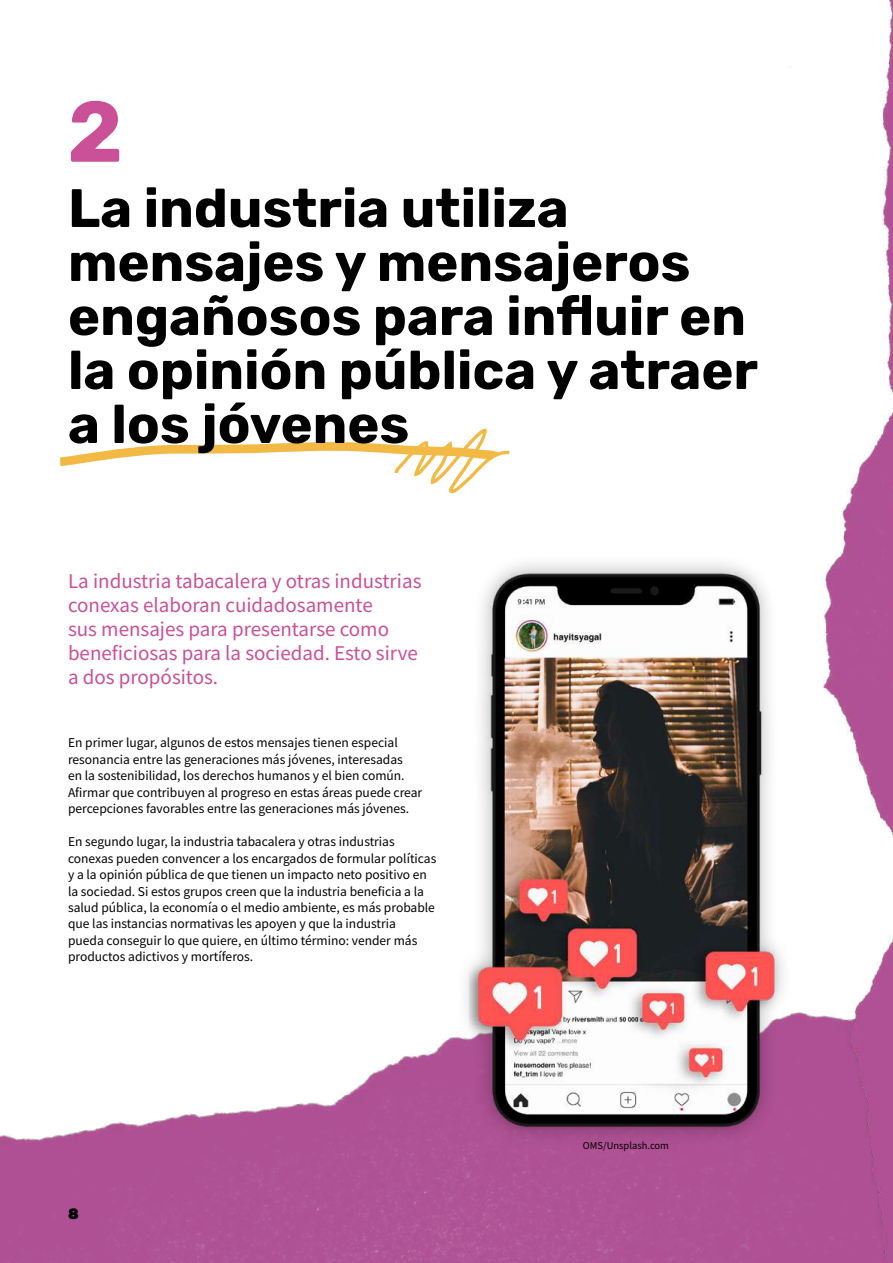
<style>
.page{position:relative;width:893px;height:1263px;background:#fff}
.page>*{position:absolute;margin:0;border:0;box-sizing:border-box;transform-origin:0 0}
.t1{font:700 85.5px "Rubik";color:#ca5097}
.t2{font:700 54px/54px "Rubik";color:#000}
.t3{font:21px/24px "Source Sans Pro";color:#ca5097}
.t4{font:900 15px "Rubik";color:#000}
.t5{font:13.5px/16.5px "Source Sans Pro";color:#000}
.t6{font:10.5px "Source Sans Pro";color:#000}
</style>
<div class="page">
<img style="left:0;top:1037px;width:480px;height:226px">
<img style="left:480px;top:0;width:413px;height:1263px">
<img style="left:865px;top:1234px;width:28px;height:29px">
<svg style="left:60px;top:427px;width:453px;height:73px"></svg>
<div style="left:452px;top:554px;width:341px;height:592px;background:#000;opacity:.3"></div>
<img style="left:469px;top:554px;width:313px;height:591px">
<h1 class="t1" style="left:67px;top:82px;width:57px">2</h1>
<h2 class="t2" style="left:68px;top:183px;width:691px">La industria utiliza mensajes y mensajeros engañosos para influir en la opinión pública y atraer a los jóvenes</h2>
<h3 class="t3" style="left:68px;top:569px;width:355px">La industria tabacalera y otras industrias conexas elaboran cuidadosamente<br>sus mensajes para presentarse como beneficiosas para la sociedad. Esto sirve a dos propósitos.</h3>
<p class="t5" style="left:68px;top:734px;width:356px">En primer lugar, algunos de estos mensajes tienen especial resonancia entre las generaciones más jóvenes, interesadas<br>en la sostenibilidad, los derechos humanos y el bien común.<br>Afirmar que contribuyen al progreso en estas áreas puede crear percepciones favorables entre las generaciones más jóvenes.</p>
<p class="t5" style="left:68px;top:833px;width:370px">En segundo lugar, la industria tabacalera y otras industrias conexas pueden convencer a los encargados de formular políticas y a la opinión pública de que tienen un impacto neto positivo en la sociedad. Si estos grupos creen que la industria beneficia a la salud pública, la economía o el medio ambiente, es más probable que las instancias normativas les apoyen y que la industria<br>pueda conseguir lo que quiere, en último término: vender más productos adictivos y mortíferos.</p>
<p class="t4" style="left:68px;top:1204px;width:12px">8</p>
<p class="t6" style="left:583px;top:1139px;width:88px">OMS/Unsplash.com</p>
</div>
